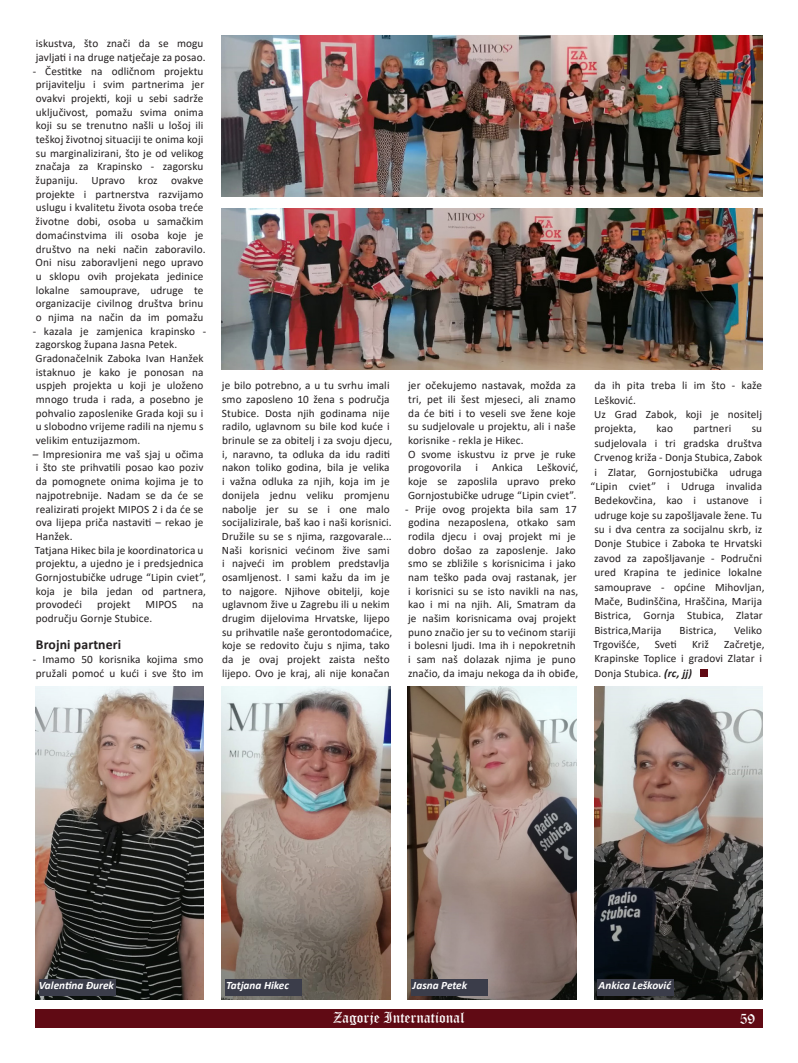
<style>
.page{position:relative;width:798px;height:1063px;background:#fff}
.page>*{position:absolute;margin:0;border:0;box-sizing:border-box;transform-origin:0 0}
.t1{font:15px "Old English Text";color:#fff}
.t2{font:700 13.75px "Calibri";letter-spacing:.01em;color:#231f20}
.t3{font:11.25px/13.6px "Calibri";letter-spacing:.01em;color:#231f20}
.t4{font:italic 700 11.25px "Calibri";color:#fff}
.s1{font-weight:700;font-style:italic}
</style>
<div class="page">
<div style="left:35px;top:1009px;width:727px;height:19px;background:#600a14"></div>
<img style="left:35px;top:687px;width:169px;height:312px">
<img style="left:221px;top:687px;width:169px;height:312px">
<img style="left:407px;top:687px;width:169px;height:312px">
<img style="left:594px;top:687px;width:168px;height:312px">
<div style="left:39px;top:979px;width:77px;height:16px;background:#3b3d4a"></div>
<div style="left:225px;top:979px;width:77px;height:16px;background:#3b3d4a"></div>
<div style="left:411px;top:979px;width:77px;height:16px;background:#3b3d4a"></div>
<div style="left:597px;top:979px;width:77px;height:16px;background:#3b3d4a"></div>
<div style="left:699px;top:670px;width:7px;height:7px;background:#600a14"></div>
<img style="left:221px;top:35px;width:541px;height:162px">
<img style="left:221px;top:208px;width:541px;height:161px">
<p class="t3" style="left:36px;top:36px;width:171px">iskustva, što znači da se mogu javljati i na druge natječaje za posao.</p>
<p class="t3" style="left:33px;top:64px;width:174px">- Čestitke na odličnom projektu prijavitelju i svim partnerima jer ovakvi projekti, koji u sebi sadrže uključivost, pomažu svima onima koji su se trenutno našli u lošoj ili teškoj životnoj situaciji te onima koji su marginalizirani, što je od velikog značaja za Krapinsko - zagorsku županiju. Upravo kroz ovakve projekte i partnerstva razvijamo uslugu i kvalitetu života osoba treće životne dobi, osoba u samačkim domaćinstvima ili osoba koje je društvo na neki način zaboravilo.<br>Oni nisu zaboravljeni nego upravo u sklopu ovih projekata jedinice lokalne samouprave, udruge te organizacije civilnog društva brinu o njima na način da im pomažu</p>
<p class="t3" style="left:33px;top:324px;width:175px">- kazala je zamjenica krapinsko - zagorskog župana Jasna Petek.</p>
<p class="t3" style="left:36px;top:351px;width:169px;text-align:justify">Gradonačelnik Zaboka Ivan Hanžek istaknuo je kako je ponosan na uspjeh projekta u koji je uloženo mnogo truda i rada, a posebno je pohvalio zaposlenike Grada koji su i u slobodno vrijeme radili na njemu s velikim entuzijazmom.</p>
<p class="t3" style="left:33px;top:447px;width:172px;text-align:justify">– Impresionira me vaš sjaj u očima i što ste prihvatili posao kao poziv da pomognete onima kojima je to najpotrebnije. Nadam se da će se realizirati projekt MIPOS 2 i da će se ova lijepa priča nastaviti – rekao je Hanžek.</p>
<p class="t3" style="left:35px;top:543px;width:172px">Tatjana Hikec bila je koordinatorica u projektu, a ujedno je i predsjednica<br>Gornjostubičke udruge “Lipin cviet”, koja je bila jedan od partnera, provodeći</p>
<p class="t3" style="left:97px;top:598px;width:35px">projekt</p>
<p class="t3" style="left:146px;top:598px;width:33px">MIPOS</p>
<p class="t3" style="left:192px;top:598px;width:13px">na</p>
<p class="t3" style="left:36px;top:611px;width:118px">području Gornje Stubice.</p>
<p class="t2" style="left:36px;top:635px;width:87px">Brojni partneri</p>
<p class="t3" style="left:33px;top:652px;width:172px">- Imamo 50 korisnika kojima smo pružali pomoć u kući i sve što im</p>
<p class="t3" style="left:222px;top:379px;width:172px">je bilo potrebno, a u tu svrhu imali smo zaposleno 10 žena s područja Stubice. Dosta njih godinama nije radilo, uglavnom su bile kod kuće i brinule se za obitelj i za svoju djecu, i, naravno, ta odluka da idu raditi nakon toliko godina, bila je velika i važna odluka za njih, koja im je donijela jednu veliku promjenu nabolje jer su se i one malo socijalizirale, baš kao i naši korisnici.<br>Družile su se s njima, razgovarale...<br>Naši korisnici većinom žive sami i najveći im problem predstavlja osamljenost. I sami kažu da im je to najgore. Njihove obitelji, koje uglavnom žive u Zagrebu ili u nekim drugim dijelovima Hrvatske, lijepo su prihvatile naše gerontodomaćice, koje se redovito čuju s njima, tako da je ovaj projekt zaista nešto lijepo. Ovo je kraj, ali nije konačan</p>
<p class="t3" style="left:408px;top:379px;width:169px;text-align:justify">jer očekujemo nastavak, možda za tri, pet ili šest mjeseci, ali znamo da će biti i to veseli sve žene koje su sudjelovale u projektu, ali i naše korisnike - rekla je Hikec.</p>
<p class="t3" style="left:408px;top:447px;width:172px">O svome iskustvu iz prve je ruke progovorila i Ankica Lešković, koje se zaposlila upravo preko Gornjostubičke udruge “Lipin cviet”.</p>
<p class="t3" style="left:405px;top:502px;width:175px">- Prije ovog projekta bila sam 17 godina nezaposlena, otkako sam rodila djecu i ovaj projekt mi je dobro došao za zaposlenje. Jako smo se zbližile s korisnicima i jako nam teško pada ovaj rastanak, jer i korisnici su se isto navikli na nas, kao i mi na njih. Ali, Smatram da je našim korisnicama ovaj projekt puno značio jer su to većinom stariji<br>i bolesni ljudi. Ima ih i nepokretnih<br>i sam naš dolazak njima je puno značio, da imaju nekoga da ih obiđe,</p>
<p class="t3" style="left:594px;top:378px;width:169px;line-height:14.4px">da ih pita treba li im što - kaže<br>Lešković.</p>
<p class="t3" style="left:594px;top:407px;width:169px;line-height:14.4px">Uz Grad Zabok, koji je nositelj projekta,</p>
<p class="t3" style="left:656px;top:422px;width:18px">kao</p>
<p class="t3" style="left:693px;top:422px;width:39px">partneri</p>
<p class="t3" style="left:751px;top:422px;width:12px">su</p>
<p class="t3" style="left:594px;top:436px;width:169px">sudjelovala i tri gradska društva</p>
<p class="t3" style="left:594px;top:450px;width:169px">Crvenog križa - Donja Stubica, Zabok</p>
<p class="t3" style="left:594px;top:465px;width:169px">i Zlatar, Gornjostubička udruga</p>
<p class="t3" style="left:590px;top:479px;width:173px">“Lipin cviet” i Udruga invalida</p>
<p class="t3" style="left:594px;top:493px;width:169px">Bedekovčina, kao i ustanove i</p>
<p class="t3" style="left:594px;top:508px;width:169px">udruge koje su zapošljavale žene. Tu</p>
<p class="t3" style="left:594px;top:522px;width:169px">su i dva centra za socijalnu skrb, iz</p>
<p class="t3" style="left:594px;top:537px;width:169px">Donje Stubice i Zaboka te Hrvatski</p>
<p class="t3" style="left:594px;top:551px;width:169px">zavod za zapošljavanje - Područni</p>
<p class="t3" style="left:594px;top:565px;width:169px">ured Krapina te jedinice lokalne</p>
<p class="t3" style="left:594px;top:580px;width:172px">samouprave - općine Mihovljan,</p>
<p class="t3" style="left:594px;top:594px;width:169px">Mače, Budinščina, Hraščina, Marija</p>
<p class="t3" style="left:594px;top:608px;width:170px">Bistrica, Gornja Stubica, Zlatar</p>
<p class="t3" style="left:594px;top:623px;width:69px">Bistrica,Marija</p>
<p class="t3" style="left:679px;top:623px;width:39px">Bistrica,</p>
<p class="t3" style="left:734px;top:623px;width:29px">Veliko</p>
<p class="t3" style="left:593px;top:637px;width:47px">Trgovišće,</p>
<p class="t3" style="left:654px;top:637px;width:24px">Sveti</p>
<p class="t3" style="left:691px;top:637px;width:18px">Križ</p>
<p class="t3" style="left:594px;top:637px;width:172px;line-height:14.4px;text-indent:130px">Začretje,<br>Krapinske Toplice i gradovi Zlatar i<br>Donja Stubica. <span class="s1">(rc, jj)</span></p>
<p class="t4" style="left:39px;top:978px;width:77px">Valentina Đurek</p>
<p class="t4" style="left:226px;top:978px;width:64px">Tatjana Hikec</p>
<p class="t4" style="left:412px;top:978px;width:56px">Jasna Petek</p>
<p class="t4" style="left:598px;top:978px;width:74px">Ankica Lešković</p>
<h1 class="t1" style="left:333px;top:1008px;width:133px">Zagorje International</h1>
<h1 class="t1" style="left:739px;top:1009px;width:17px">59</h1>
</div>
